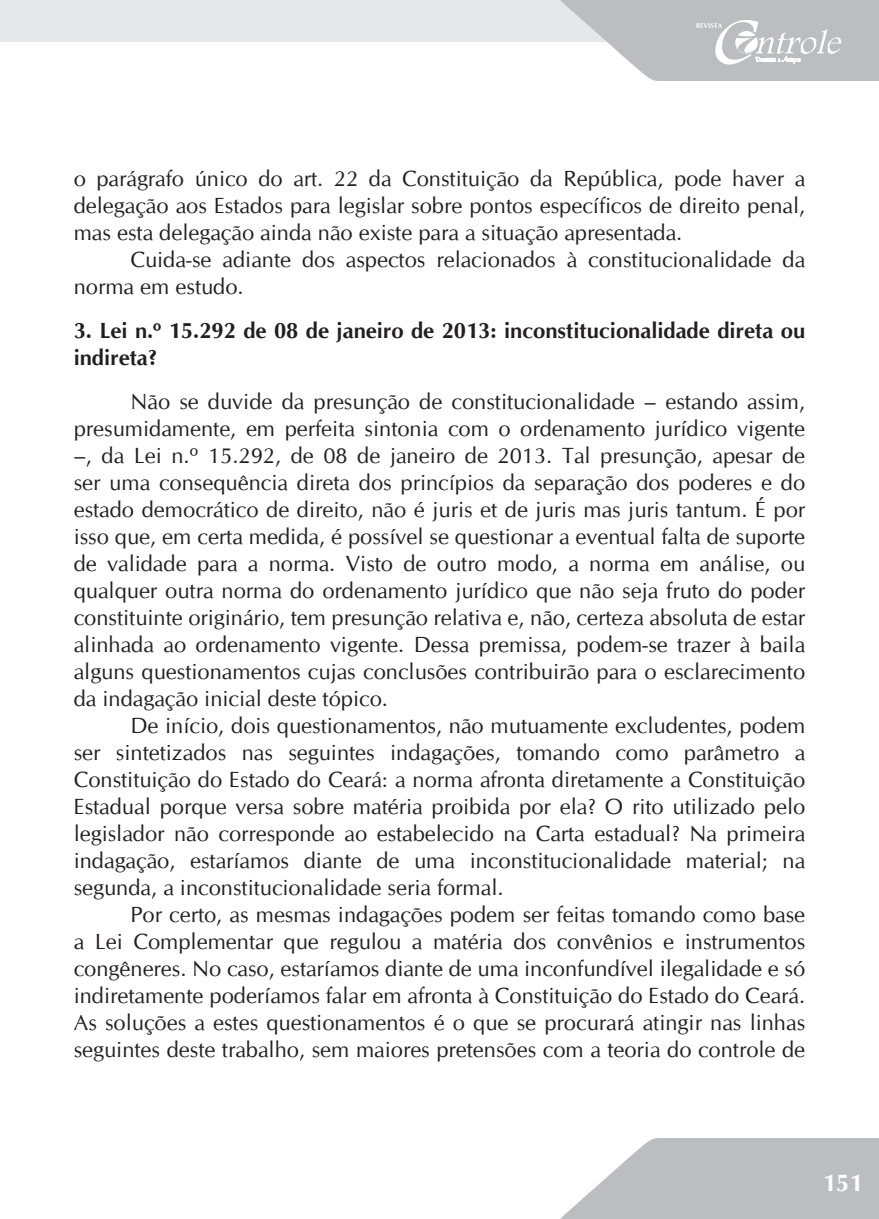
<style>
.page{position:relative;width:879px;height:1219px;background:#fff}
.page>*{position:absolute;margin:0;border:0;box-sizing:border-box;transform-origin:0 0}
.t1{font:700 24px "CG Omega";color:#fff}
.t2{font:22px/27px "CG Omega";color:#231f20;text-align:justify}
.t3{font:700 22px/27px "CG Omega";color:#231f20}
</style>
<div class="page">
<div style="left:0;top:0;width:879px;height:41px;background:#e6e7e9"></div>
<svg style="left:560px;top:1138px;width:319px;height:81px;background:#c5c6c8"></svg>
<svg style="left:538px;top:0;width:341px;height:81px"></svg>
<p class="t2" style="left:74px;top:166px;width:733px">o parágrafo único do art. 22 da Constituição da República, pode haver a delegação aos Estados para legislar sobre pontos específicos de direito penal, mas esta delegação ainda não existe para a situação apresentada.</p>
<p class="t2" style="left:74px;top:247px;width:733px;text-indent:57px">Cuida-se adiante dos aspectos relacionados à constitucionalidade da norma em estudo.</p>
<p class="t3" style="left:74px;top:317px;width:733px">3. Lei n.º 15.292 de 08 de janeiro de 2013: inconstitucionalidade direta ou indireta?</p>
<p class="t2" style="left:74px;top:389px;width:733px;text-indent:57px">Não se duvide da presunção de constitucionalidade – estando assim, presumidamente, em perfeita sintonia com o ordenamento jurídico vigente –, da Lei n.º 15.292, de 08 de janeiro de 2013. Tal presunção, apesar de ser uma consequência direta dos princípios da separação dos poderes e do estado democrático de direito, não é juris et de juris mas juris tantum. É por isso que, em certa medida, é possível se questionar a eventual falta de suporte de validade para a norma. Visto de outro modo, a norma em análise, ou qualquer outra norma do ordenamento jurídico que não seja fruto do poder constituinte originário, tem presunção relativa e, não, certeza absoluta de estar alinhada ao ordenamento vigente. Dessa premissa, podem-se trazer à baila alguns questionamentos cujas conclusões contribuirão para o esclarecimento da indagação inicial deste tópico.</p>
<p class="t2" style="left:74px;top:713px;width:733px;text-indent:57px">De início, dois questionamentos, não mutuamente excludentes, podem ser sintetizados nas seguintes indagações, tomando como parâmetro a Constituição do Estado do Ceará: a norma afronta diretamente a Constituição Estadual porque versa sobre matéria proibida por ela? O rito utilizado pelo legislador não corresponde ao estabelecido na Carta estadual? Na primeira indagação, estaríamos diante de uma inconstitucionalidade material; na segunda, a inconstitucionalidade seria formal.</p>
<p class="t2" style="left:74px;top:902px;width:733px;text-indent:57px">Por certo, as mesmas indagações podem ser feitas tomando como base a Lei Complementar que regulou a matéria dos convênios e instrumentos congêneres. No caso, estaríamos diante de uma inconfundível ilegalidade e só indiretamente poderíamos falar em afronta à Constituição do Estado do Ceará.<br>As soluções a estes questionamentos é o que se procurará atingir nas linhas seguintes deste trabalho, sem maiores pretensões com a teoria do controle de</p>
<p class="t1" style="left:823px;top:1168px;width:41px">151</p>
</div>
